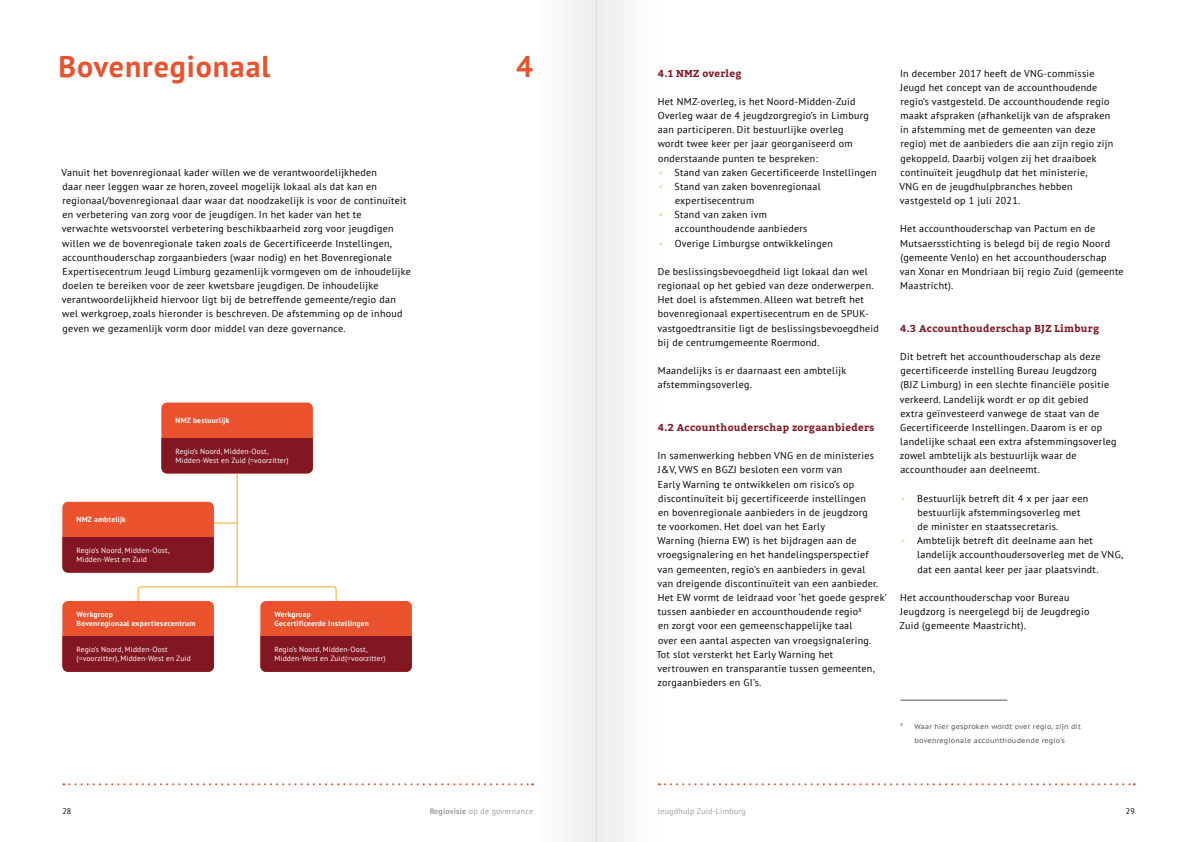
<style>
.page{position:relative;width:1191px;height:842px;background:#fff}
.page>*{position:absolute;margin:0;border:0;box-sizing:border-box;transform-origin:0 0}
.t1{font:700 30px "PT Sans";letter-spacing:.03em;color:#ea512d}
.t2{font:10px/14.2px "PT Sans";letter-spacing:.03em;color:#000}
.t3{font:700 10px "Bitter";letter-spacing:.03em;color:#821622}
.t4{font:8px "PT Sans";letter-spacing:.03em;color:#9d9d9c}
.t5{font:8px "PT Sans";color:#000}
.t6{font:7.5px/9px "PT Sans";letter-spacing:.02em;color:#fff}
.t7{font:700 7.5px/9px "PT Sans";letter-spacing:.03em;color:#fff}
.t8{font:7px/14.2px "PT Sans Caption";letter-spacing:.03em;color:#575756}
.t9{font:4.1px "PT Sans Caption";color:#575756}
.s1{color:#fdd59b}
.s2{font-weight:700}
</style>
<div class="page">
<hr style="left:900px;top:700px;width:107px;height:1px;background:#575756">
<div style="left:62px;top:601px;width:152px;height:71px;background:#ea512d;border-radius:6px"></div>
<div style="left:62px;top:636px;width:152px;height:36px;background:#821622"></div>
<div style="left:260px;top:601px;width:152px;height:71px;background:#ea512d;border-radius:6px"></div>
<div style="left:260px;top:636px;width:152px;height:36px;background:#821622"></div>
<div style="left:161px;top:403px;width:152px;height:70px;background:#ea512d;border-radius:6px"></div>
<div style="left:161px;top:438px;width:152px;height:35px;background:#821622"></div>
<div style="left:62px;top:502px;width:152px;height:71px;background:#ea512d;border-radius:6px"></div>
<div style="left:62px;top:537px;width:152px;height:36px;background:#821622"></div>
<hr style="left:237px;top:473px;width:1px;height:114px;background:#f6a920">
<svg style="left:137px;top:586px;width:200px;height:16px"></svg>
<svg style="left:214px;top:522px;width:23px;height:1px"></svg>
<svg style="left:63px;top:783px;width:470px;height:2px"></svg>
<svg style="left:659px;top:783px;width:475px;height:2px"></svg>
<div style="left:533px;top:0;width:63px;height:842px;background:#f6f6f6"></div>
<div style="left:596px;top:0;width:63px;height:842px;background:#f5f5f5"></div>
<h1 class="t1" style="left:59px;top:46px;width:213px">Bovenregionaal</h1>
<h1 class="t1" style="left:516px;top:46px;width:19px">4</h1>
<p class="t2" style="left:62px;top:165px;width:351px">Vanuit het bovenregionaal kader willen we de verantwoordelijkheden<br>daar neer leggen waar ze horen, zoveel mogelijk lokaal als dat kan en regionaal/bovenregionaal daar waar dat noodzakelijk is voor de continuïteit en verbetering van zorg voor de jeugdigen. In het kader van het te<br>verwachte wetsvoorstel verbetering beschikbaarheid zorg voor jeugdigen willen we de bovenregionale taken zoals de Gecertificeerde Instellingen, accounthouderschap zorgaanbieders (waar nodig) en het Bovenregionale Expertisecentrum Jeugd Limburg gezamenlijk vormgeven om de inhoudelijke doelen te bereiken voor de zeer kwetsbare jeugdigen. De inhoudelijke verantwoordelijkheid hiervoor ligt bij de betreffende gemeente/regio dan wel werkgroep, zoals hieronder is beschreven. De afstemming op de inhoud geven we gezamenlijk vorm door middel van deze governance.</p>
<p class="t7" style="left:175px;top:416px;width:55px">NMZ bestuurlijk</p>
<p class="t6" style="left:175px;top:447px;width:115px">Regio’s Noord, Midden-Oost,<br>Midden-West en Zuid (=voorzitter)</p>
<p class="t7" style="left:77px;top:515px;width:51px">NMZ ambtelijk</p>
<p class="t6" style="left:77px;top:546px;width:94px">Regio’s Noord, Midden-Oost,<br>Midden-West en Zuid</p>
<p class="t7" style="left:77px;top:610px;width:120px">Werkgroep<br>Bovenregionaal expertiesecentrum</p>
<p class="t7" style="left:274px;top:610px;width:96px">Werkgroep<br>Gecertificeerde Instellingen</p>
<p class="t6" style="left:77px;top:645px;width:116px">Regio’s Noord, Midden-Oost (=voorzitter), Midden-West en Zuid</p>
<p class="t6" style="left:274px;top:645px;width:113px">Regio’s Noord, Midden-Oost,<br>Midden-West en Zuid(=voorzitter)</p>
<p class="t3" style="left:658px;top:66px;width:85px">4.1 NMZ overleg</p>
<p class="t2" style="left:657px;top:94px;width:213px">Het NMZ-overleg, is het Noord-Midden-Zuid Overleg waar de 4 jeugdzorgregio’s in Limburg aan participeren. Dit bestuurlijke overleg wordt twee keer per jaar georganiseerd om onderstaande punten te bespreken:</p>
<p class="t2" style="left:658px;top:165px;width:220px"><span class="s1">•</span> Stand van zaken Gecertificeerde Instellingen</p>
<p class="t2" style="left:675px;top:179px;width:147px;text-indent:-17px"><span class="s1">•</span> Stand van zaken bovenregionaal expertisecentrum</p>
<p class="t2" style="left:675px;top:207px;width:134px;text-indent:-17px"><span class="s1">•</span> Stand van zaken ivm accounthoudende aanbieders</p>
<p class="t2" style="left:658px;top:236px;width:176px"><span class="s1">•</span> Overige Limburgse ontwikkelingen</p>
<p class="t2" style="left:657px;top:264px;width:223px">De beslissingsbevoegdheid ligt lokaal dan wel regionaal op het gebied van deze onderwerpen.<br>Het doel is afstemmen. Alleen wat betreft het bovenregionaal expertisecentrum en de SPUK&shy;vastgoedtransitie ligt de beslissingsbevoegdheid bij de centrumgemeente Roermond.</p>
<p class="t2" style="left:658px;top:363px;width:190px">Maandelijks is er daarnaast een ambtelijk afstemmingsoverleg.</p>
<p class="t3" style="left:658px;top:421px;width:218px">4.2 Accounthouderschap zorgaanbieders</p>
<p class="t2" style="left:656px;top:448px;width:232px">In samenwerking hebben VNG en de ministeries J&amp;V, VWS en BGZJ besloten een vorm van<br>Early Warning te ontwikkelen om risico’s op discontinuïteit bij gecertificeerde instellingen<br>en bovenregionale aanbieders in de jeugdzorg<br>te voorkomen. Het doel van het Early<br>Warning (hierna EW) is het bijdragen aan de vroegsignalering en het handelingsperspectief<br>van gemeenten, regio’s en aanbieders in geval<br>van dreigende discontinuïteit van een aanbieder.<br>Het EW vormt de leidraad voor ‘het goede gesprek’ tussen aanbieder en accounthoudende regio<sup>8<br></sup>en zorgt voor een gemeenschappelijke taal<br>over een aantal aspecten van vroegsignalering.<br>Tot slot versterkt het Early Warning het vertrouwen en transparantie tussen gemeenten, zorgaanbieders en GI’s.</p>
<p class="t2" style="left:899px;top:66px;width:215px">In december 2017 heeft de VNG-commissie Jeugd het concept van de accounthoudende regio’s vastgesteld. De accounthoudende regio maakt afspraken (afhankelijk van de afspraken in afstemming met de gemeenten van deze regio) met de aanbieders die aan zijn regio zijn gekoppeld. Daarbij volgen zij het draaiboek continuïteit jeugdhulp dat het ministerie,<br>VNG en de jeugdhulpbranches hebben vastgesteld op 1 juli 2021.</p>
<p class="t2" style="left:900px;top:222px;width:225px">Het accounthouderschap van Pactum en de Mutsaersstichting is belegd bij de regio Noord (gemeente Venlo) en het accounthouderschap van Xonar en Mondriaan bij regio Zuid (gemeente Maastricht).</p>
<p class="t3" style="left:900px;top:322px;width:200px">4.3 Accounthouderschap BJZ Limburg</p>
<p class="t2" style="left:900px;top:349px;width:218px">Dit betreft het accounthouderschap als deze gecertificeerde instelling Bureau Jeugdzorg (BJZ Limburg) in een slechte financiële positie verkeerd. Landelijk wordt er op dit gebied<br>extra geïnvesteerd vanwege de staat van de Gecertificeerde Instellingen. Daarom is er op landelijke schaal een extra afstemmingsoverleg zowel ambtelijk als bestuurlijk waar de accounthouder aan deelneemt.</p>
<p class="t2" style="left:917px;top:491px;width:172px;text-indent:-17px"><span class="s1">•</span> Bestuurlijk betreft dit 4 x per jaar een bestuurlijk afstemmingsoverleg met de minister en staatssecretaris.</p>
<p class="t2" style="left:917px;top:533px;width:207px;text-indent:-16px"><span class="s1">•</span> Ambtelijk betreft dit deelname aan het landelijk accounthoudersoverleg met de VNG, dat een aantal keer per jaar plaatsvindt.</p>
<p class="t2" style="left:899px;top:590px;width:192px">Het accounthouderschap voor Bureau<br>Jeugdzorg is neergelegd bij de Jeugdregio<br>Zuid (gemeente Maastricht).</p>
<p class="t9" style="left:900px;top:722px;width:4px">8</p>
<p class="t8" style="left:914px;top:719px;width:168px">Waar hier gesproken wordt over regio, zijn dit bovenregionale accounthoudende regio’s</p>
<p class="t5" style="left:62px;top:806px;width:10px">28</p>
<p class="t4" style="left:429px;top:806px;width:105px"><span class="s2">Regiovisie</span> op de governance</p>
<p class="t4" style="left:658px;top:806px;width:89px">Jeugdhulp Zuid-Limburg</p>
<p class="t5" style="left:1125px;top:806px;width:10px">29</p>
</div>
